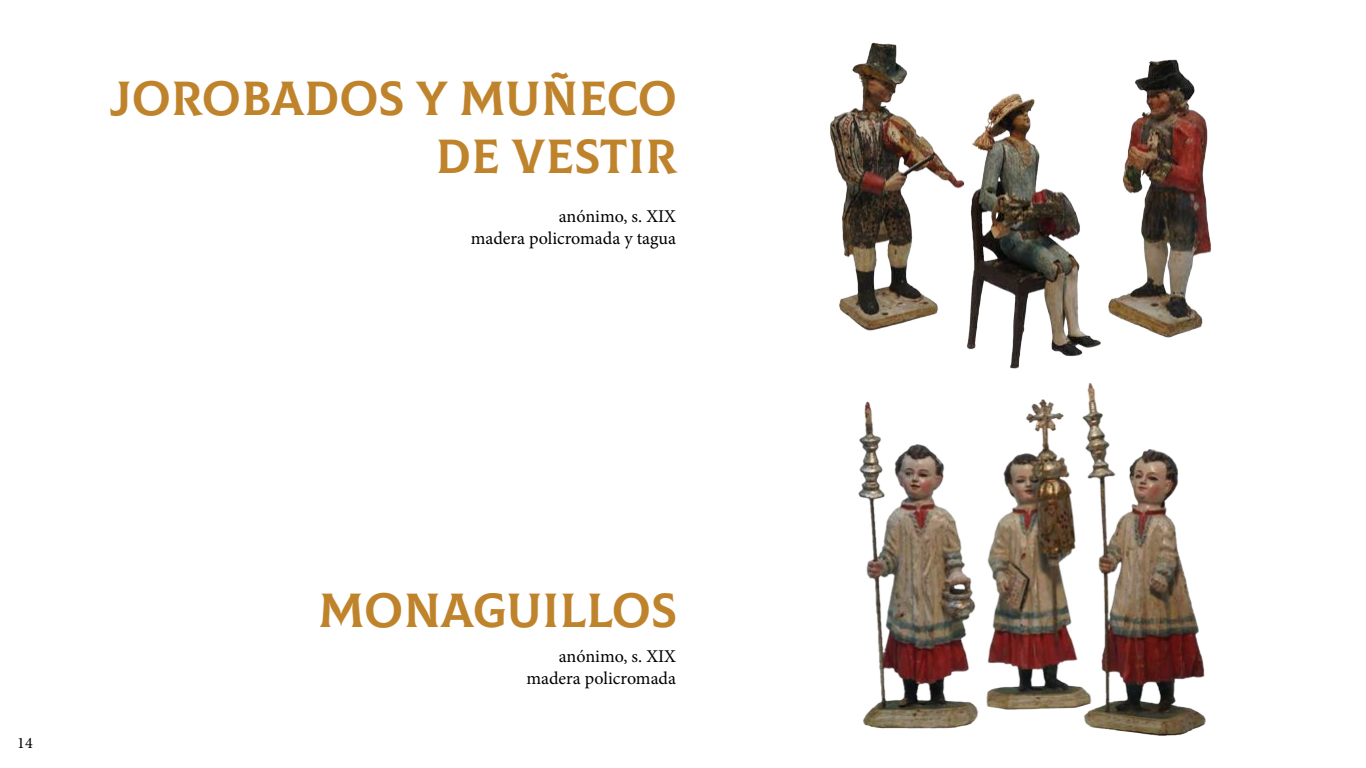
<style>
.page{position:relative;width:1366px;height:768px;background:#fff}
.page>*{position:absolute;margin:0;border:0;box-sizing:border-box;transform-origin:0 0}
.t1{font:48px/57.6px "Colus";color:#bf832b;text-align:right}
.t2{font:18px/21.6px "Minion Pro";color:#000;text-align:right}
.t3{font:16px "Minion Pro";color:#000}
</style>
<div class="page">
<img style="left:830px;top:42px;width:381px;height:327px">
<img style="left:858px;top:383px;width:348px;height:353px">
<h1 class="t1" style="left:110px;top:66px;width:568px">JOROBADOS Y MUÑECO<br>DE VESTIR</h1>
<p class="t2" style="left:471px;top:206px;width:207px">anónimo, s. XIX<br>madera policromada y tagua</p>
<p class="t3" style="left:17px;top:732px;width:17px">14</p>
<h1 class="t1" style="left:318px;top:578px;width:360px">MONAGUILLOS</h1>
<p class="t2" style="left:527px;top:646px;width:151px">anónimo, s. XIX madera policromada</p>
</div>
